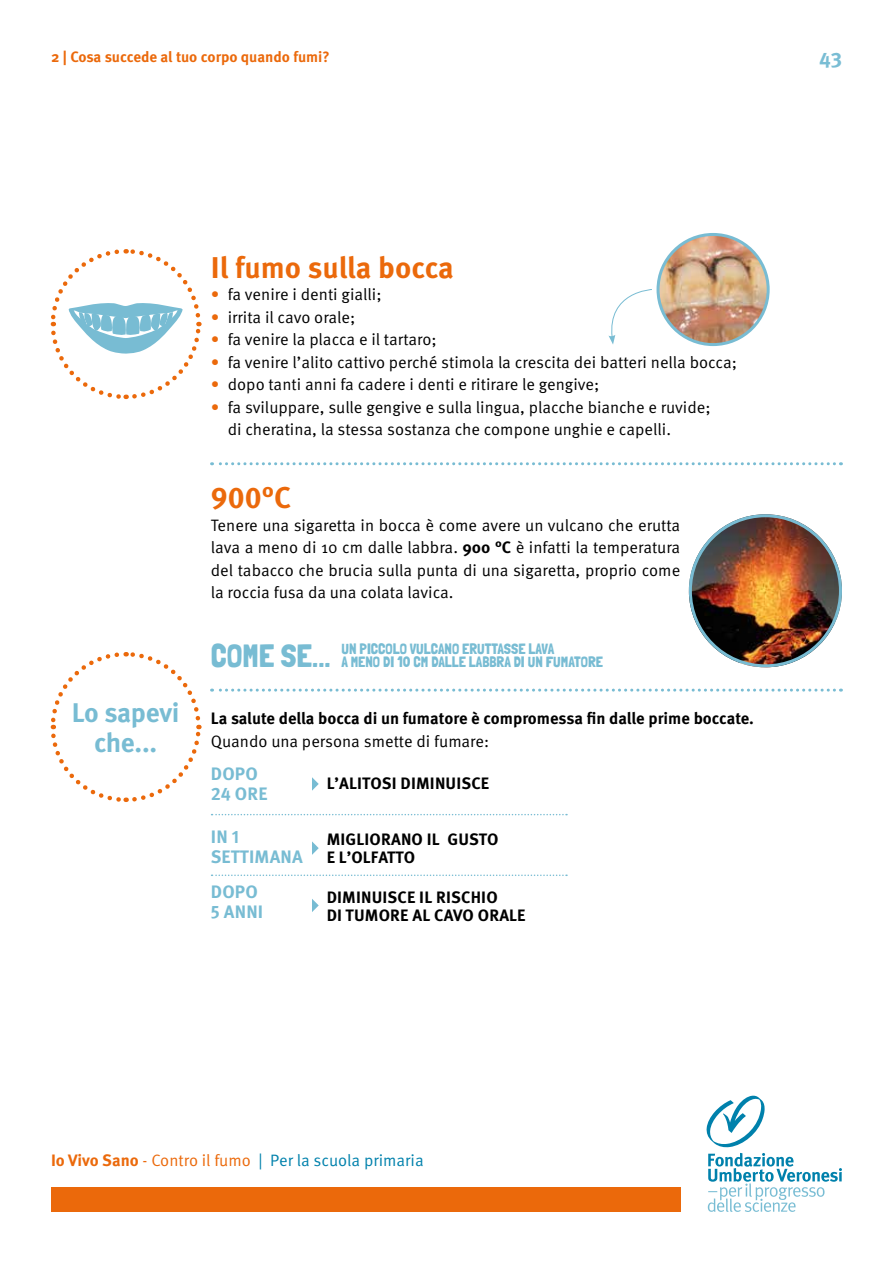
<style>
.page{position:relative;width:893px;height:1263px;background:#fff}
.page>*{position:absolute;margin:0;border:0;box-sizing:border-box;transform-origin:0 0}
.t1{font:700 30px "Meta Pro";letter-spacing:-.005em;color:#eb690b}
.t2{font:700 27px/30px "Meta Pro";letter-spacing:-.015em;color:#78bcd3;text-align:center}
.t3{font:700 21px "Meta Pro";color:#79bdd4}
.t4{font:700 18px/19.6px "Meta Pro";letter-spacing:.01em;color:#78bcd3}
.t5{font:16.5px/22.5px "Meta Pro";color:#000}
.t6{font:700 16.5px/18px "Meta Pro";color:#000}
.t7{font:16.5px "Meta Pro";letter-spacing:-.005em;color:#0081ac}
.t8{font:15px/13.8px "Londrina Solid";color:#78bcd3}
.t9{font:700 15px "Meta Pro";color:#eb690b}
.s1{color:#eb690b}
.s2{font-weight:700}
.s3{font-size:32.55px}
.s4{font-weight:700;color:#eb690b}
</style>
<div class="page">
<svg style="left:707px;top:1096px;width:135px;height:116px"></svg>
<div style="left:51px;top:1187px;width:629px;height:25px;background:#eb690b"></div>
<svg style="left:50px;top:249px;width:152px;height:151px"></svg>
<img style="left:658px;top:234px;width:110px;height:111px;border-radius:55px">
<div style="left:656px;top:233px;width:114px;height:113px;border:3px solid #78bcd3;border-radius:50%"></div>
<img style="left:689px;top:514px;width:153px;height:153px;border-radius:77px">
<div style="left:689px;top:514px;width:153px;height:153px;border:3px solid #78bcd3;border-radius:50%"></div>
<svg style="left:50px;top:652px;width:152px;height:150px"></svg>
<svg style="left:212px;top:814px;width:355px;height:1px"></svg>
<svg style="left:212px;top:689px;width:622px;height:3px"></svg>
<svg style="left:212px;top:462px;width:622px;height:3px"></svg>
<svg style="left:212px;top:874px;width:355px;height:2px"></svg>
<svg style="left:312px;top:777px;width:7px;height:14px"></svg>
<svg style="left:312px;top:841px;width:7px;height:14px"></svg>
<svg style="left:312px;top:899px;width:7px;height:13px"></svg>
<svg style="left:608px;top:289px;width:44px;height:56px"></svg>
<p class="t9" style="left:51px;top:48px;width:280px">2 | Cosa succede al tuo corpo quando fumi?</p>
<p class="t3" style="left:819px;top:46px;width:24px">43</p>
<h2 class="t2" style="left:72px;top:699px;width:109px">Lo sapevi che...</h2>
<h1 class="t1" style="left:211px;top:248px;width:245px">Il fumo sulla bocca</h1>
<p class="t5" style="left:211px;top:284px;width:172px"><span class="s1">•</span> fa venire i denti gialli;</p>
<p class="t5" style="left:211px;top:306px;width:146px"><span class="s1">•</span> irrita il cavo orale;</p>
<p class="t5" style="left:211px;top:329px;width:227px"><span class="s1">•</span> fa venire la placca e il tartaro;</p>
<p class="t5" style="left:211px;top:351px;width:528px"><span class="s1">•</span> fa venire l’alito cattivo perché stimola la crescita dei batteri nella bocca;</p>
<p class="t5" style="left:211px;top:374px;width:390px"><span class="s1">•</span> dopo tanti anni fa cadere i denti e ritirare le gengive;</p>
<p class="t5" style="left:228px;top:396px;width:484px;text-indent:-17px"><span class="s1">•</span> fa sviluppare, sulle gengive e sulla lingua, placche bianche e ruvide; di cheratina, la stessa sostanza che compone unghie e capelli.</p>
<h1 class="t1" style="left:211px;top:479px;width:82px">900°C</h1>
<p class="t5" style="left:211px;top:514px;width:471px;text-align:justify">Tenere una sigaretta in bocca è come avere un vulcano che erutta lava a meno di 10 cm dalle labbra. <span class="s2">900 °C</span> è infatti la temperatura del tabacco che brucia sulla punta di una sigaretta, proprio come la roccia fusa da una colata lavica.</p>
<p class="t8" style="left:341px;top:641px;width:263px;text-indent:-131px"><span class="s3">COME SE...</span> UN PICCOLO VULCANO ERUTTASSE LAVA<br>A MENO DI 10 CM DALLE LABBRA DI UN FUMATORE</p>
<p class="t6" style="left:211px;top:710px;width:545px">La salute della bocca di un fumatore è compromessa fin dalle prime boccate.</p>
<p class="t5" style="left:211px;top:730px;width:280px">Quando una persona smette di fumare:</p>
<p class="t4" style="left:211px;top:764px;width:58px">DOPO<br>24 ORE</p>
<p class="t4" style="left:211px;top:827px;width:93px">IN 1<br>SETTIMANA</p>
<p class="t4" style="left:211px;top:883px;width:54px">DOPO<br>5 ANNI</p>
<p class="t6" style="left:327px;top:775px;width:164px">L’ALITOSI DIMINUISCE</p>
<p class="t6" style="left:327px;top:831px;width:173px">MIGLIORANO IL GUSTO<br>E L’OLFATTO</p>
<p class="t6" style="left:327px;top:888px;width:200px">DIMINUISCE IL RISCHIO<br>DI TUMORE AL CAVO ORALE</p>
<p class="t7" style="left:51px;top:1150px;width:374px"><span class="s4">Io Vivo Sano</span> <span class="s1">- Contro il fumo</span> | Per la scuola primaria</p>
</div>
